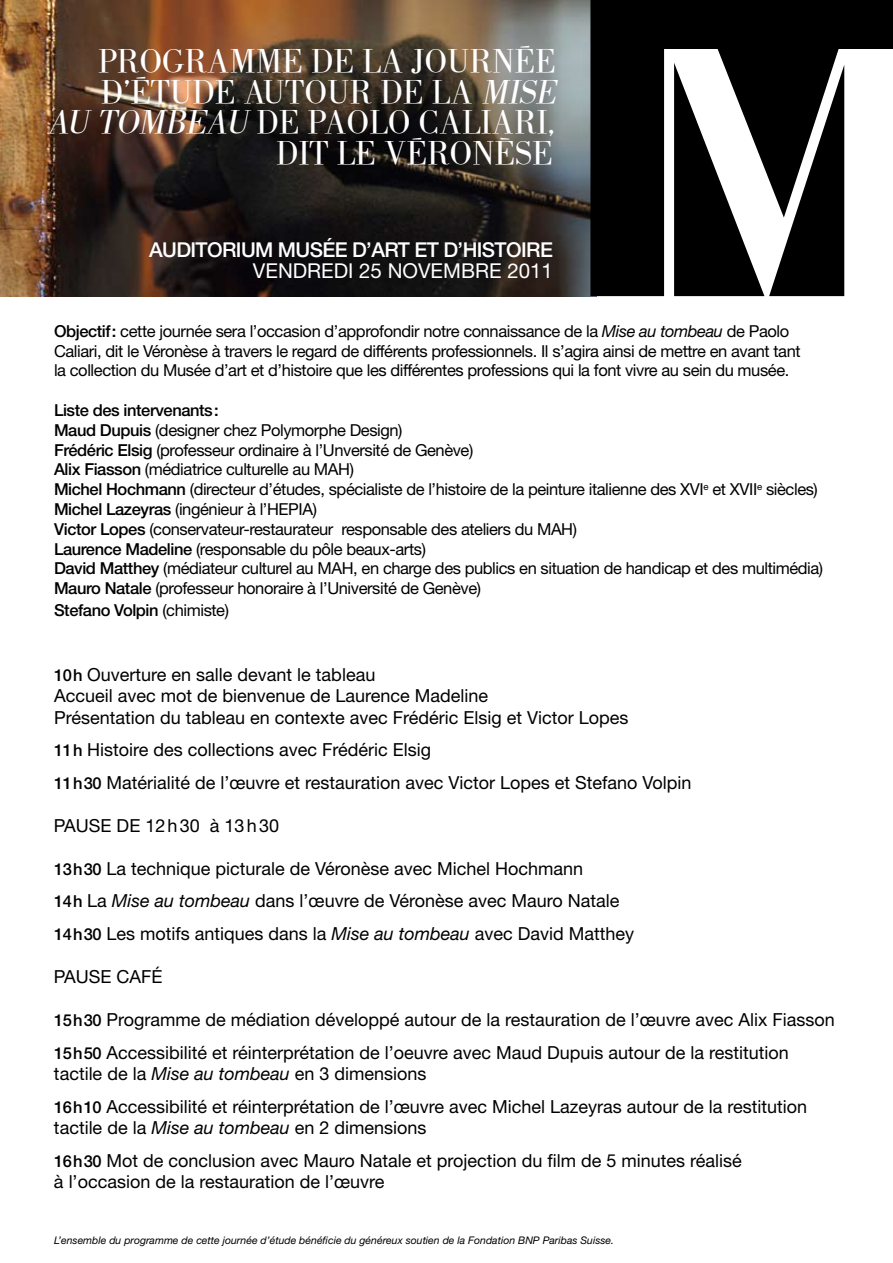
<style>
.page{position:relative;width:893px;height:1263px;background:#fff}
.page>*{position:absolute;margin:0;border:0;box-sizing:border-box;transform-origin:0 0}
.t1{font:34.2px/30.6px "Bodoni MA Hs";letter-spacing:-.01em;color:#fff;text-align:right}
.t2{font:500 20.55px "Helvetica Neue LT Std";letter-spacing:-.03em;color:#fff}
.t3{font:20.55px "Helvetica Neue LT Std";color:#fff}
.t4{font:18px/32.4px "Helvetica Neue LT Std";color:#000}
.t5{font:16.5px/19.8px "Helvetica Neue LT Std";letter-spacing:-.025em;color:#000}
.t6{font:500 16.5px "Helvetica Neue LT Std";letter-spacing:-.025em;color:#000}
.t7{font:italic 10.5px "Helvetica Neue LT Std";color:#000}
.s1{font-style:italic}
.s2{font-weight:500}
.s3{font-weight:400}
.s4{font-weight:500;font-size:16.5px}
</style>
<div class="page">
<img style="left:0;top:0;width:590px;height:296px">
<svg style="left:590px;top:0;width:303px;height:296px;fill:#000"></svg>
<h1 class="t1" style="left:46px;top:47px;width:518px">PROGRAMME DE LA JOURNÉE<br>D’ÉTUDE AUTOUR DE LA <span class="s1">MISE<br>AU TOMBEAU</span> DE PAOLO CALIARI,<br>DIT LE VÉRONÈSE</h1>
<p class="t2" style="left:149px;top:237px;width:145px">aUDITORIUM mus</p>
<p class="t2" style="left:322px;top:237px;width:63px">ée d’art</p>
<p class="t2" style="left:414px;top:237px;width:61px">et d’histoire</p>
<p class="t3" style="left:253px;top:258px;width:15px">vend</p>
<p class="t3" style="left:307px;top:258px;width:25px">redi</p>
<p class="t3" style="left:359px;top:258px;width:44px">25 novem</p>
<p class="t3" style="left:461px;top:258px;width:93px">bre 2011</p>
<p class="t5" style="left:54px;top:321px;width:748px"><span class="s2">Objectif:</span> cette journée sera l’occasion d’approfondir notre connaissance de la <span class="s1">Mise au tombeau</span> de Paolo<br>Caliari, dit le Véronèse à travers le regard de différents professionnels. Il s’agira ainsi de mettre en avant tant la collection du Musée d’art et d’histoire que les différentes professions qui la font vivre au sein du musée.</p>
<p class="t5" style="left:54px;top:400px;width:771px"><span class="s2">Liste des intervenants:<br>Maud Dupuis</span> (designer chez Polymorphe Design)<br><span class="s2">Frédéric Elsig</span> (professeur ordinaire à l’Unversité de Genève)<br><span class="s2">Alix Fiasson</span> (médiatrice culturelle au MAH)<br><span class="s2">Michel Hochmann</span> (directeur d’études, spécialiste de l’histoire de la peinture italienne des XVI<sup>e</sup> et XVII<sup>e</sup> siècles)<br><span class="s2">Michel Lazeyras</span> (ingénieur à l’HEPIA)<br><span class="s2">Victor Lopes</span> (conservateur-restaurateur responsable des ateliers du MAH)<br><span class="s2">Laurence Madeline</span> (responsable du pôle beaux-arts)<br><span class="s2">David Matthey</span> (médiateur culturel au MAH, en charge des publics en situation de handicap et des multimédia)<br><span class="s2">Mauro Natale</span> (professeur honoraire à l’Université de Genève)</p>
<p class="t6" style="left:54px;top:600px;width:177px">Stefano Volpin <span class="s3">(chimiste)</span></p>
<p class="t4" style="left:54px;top:663px;width:576px;line-height:21.6px"><span class="s4">10h</span> Ouverture en salle devant le tableau<br>Accueil avec mot de bienvenue de Laurence Madeline<br>Présentation du tableau en contexte avec Frédéric Elsig et Victor Lopes</p>
<p class="t4" style="left:54px;top:733px;width:639px"><span class="s4">11h</span> Histoire des collections avec Frédéric Elsig<br><span class="s4">11h30</span> Matérialité de l’œuvre et restauration avec Victor Lopes et Stefano Volpin</p>
<p class="t4" style="left:54px;top:809px;width:227px">PAUSE DE 12h30 à 13h30</p>
<p class="t4" style="left:54px;top:852px;width:582px"><span class="s4">13h30</span> La technique picturale de Véronèse avec Michel Hochmann<br><span class="s4">14h</span> La <span class="s1">Mise au tombeau</span> dans l’œuvre de Véronèse avec Mauro Natale<br><span class="s4">14h30</span> Les motifs antiques dans la <span class="s1">Mise au tombeau</span> avec David Matthey</p>
<p class="t4" style="left:54px;top:960px;width:110px">PAUSE CAFÉ</p>
<p class="t4" style="left:54px;top:1003px;width:782px"><span class="s4">15h30</span> Programme de médiation développé autour de la restauration de l’œuvre avec Alix Fiasson<br><span class="s4">15h50</span> Accessibilité et réinterprétation de l’oeuvre avec Maud Dupuis autour de la restitution</p>
<p class="t4" style="left:54px;top:1057px;width:755px">tactile de la <span class="s1">Mise au tombeau</span> en 3 dimensions<br><span class="s4">16h10</span> Accessibilité et réinterprétation de l’œuvre avec Michel Lazeyras autour de la restitution</p>
<p class="t4" style="left:54px;top:1111px;width:689px">tactile de la <span class="s1">Mise au tombeau</span> en 2 dimensions<br><span class="s4">16h30</span> Mot de conclusion avec Mauro Natale et projection du film de 5 minutes réalisé</p>
<p class="t4" style="left:54px;top:1165px;width:332px">à l’occasion de la restauration de l’œuvre</p>
<p class="t7" style="left:54px;top:1234px;width:561px">L’ensemble du programme de cette journée d’étude bénéficie du généreux soutien de la Fondation BNP Paribas Suisse.</p>
</div>
